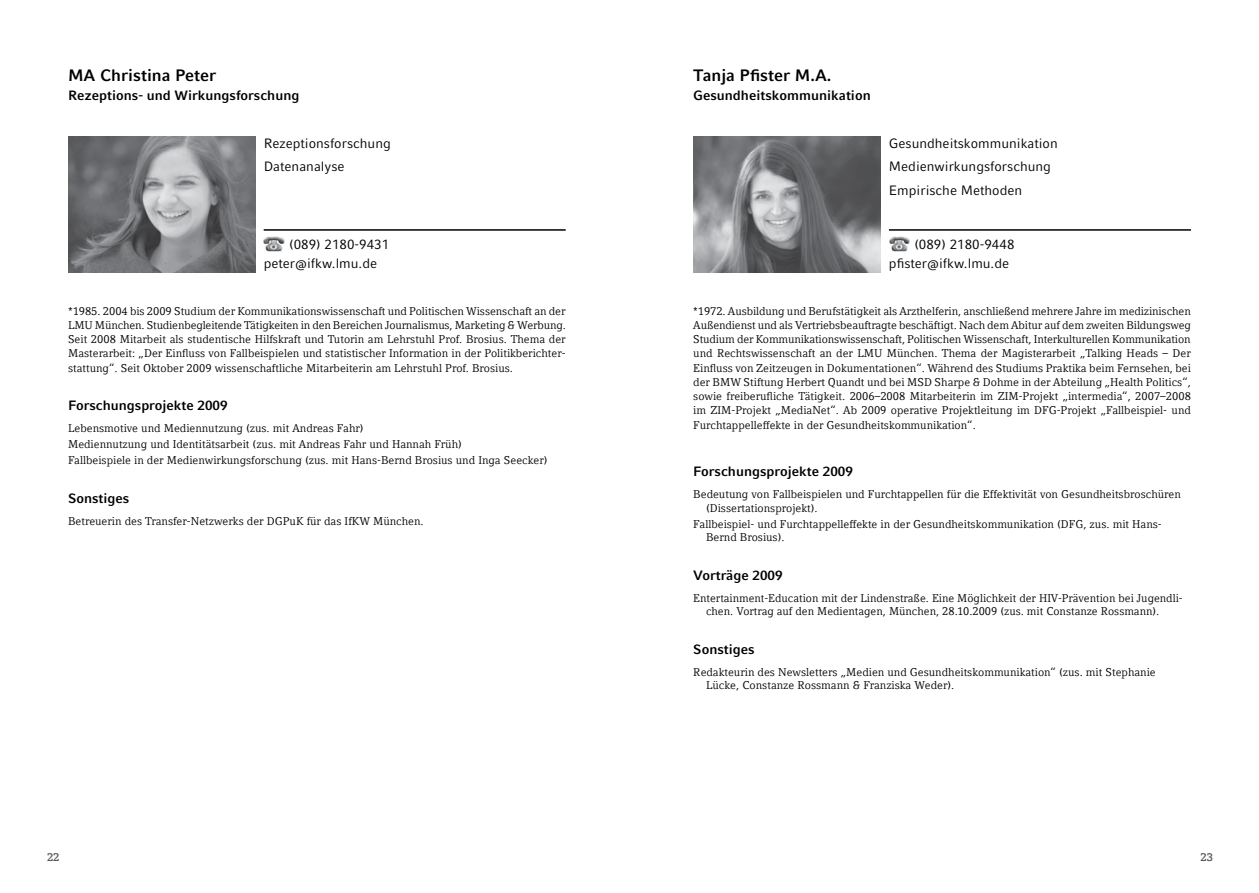
<style>
.page{position:relative;width:1259px;height:893px;background:#fff}
.page>*{position:absolute;margin:0;border:0;box-sizing:border-box;transform-origin:0 0}
.t1{font:700 16.5px "LMU Compatil Fact";color:#000}
.t2{font:13.5px/23.5px "LMU Compatil Fact";color:#000}
.t3{font:700 13.5px "LMU Compatil Fact";color:#000}
.t4{font:11.25px/14.2px "LMU Compatil Letter";color:#000}
.t5{font:700 11.25px "LMU Compatil Letter";color:#58595b}
</style>
<div class="page">
<hr style="left:264px;top:229px;width:302px;height:2px;background:#000">
<img style="left:264px;top:237px;width:20px;height:14px">
<hr style="left:889px;top:229px;width:302px;height:2px;background:#000">
<img style="left:889px;top:237px;width:20px;height:14px">
<img style="left:68px;top:136px;width:187px;height:136px">
<img style="left:693px;top:136px;width:187px;height:136px">
<h1 class="t1" style="left:68px;top:66px;width:150px">MA Christina Peter</h1>
<p class="t3" style="left:68px;top:88px;width:233px">Rezeptions- und Wirkungsforschung</p>
<p class="t2" style="left:264px;top:131px;width:129px">Rezeptionsforschung<br>Datenanalyse</p>
<p class="t2" style="left:264px;top:236px;width:127px;line-height:18.3px;text-indent:26px">(089) 2180-9431 peter@ifkw.lmu.de</p>
<p class="t4" style="left:68px;top:303px;width:499px;text-align:justify">*1985. 2004 bis 2009 Studium der Kommunikationswissenschaft und Politischen Wissenschaft an der LMU München. Studienbegleitende Tätigkeiten in den Bereichen Journalismus, Marketing &amp; Werbung.<br>Seit 2008 Mitarbeit als studentische Hilfskraft und Tutorin am Lehrstuhl Prof. Brosius. Thema der Masterarbeit: „Der Einfluss von Fallbeispielen und statistischer Information in der Politikberichter&shy;stattung“. Seit Oktober 2009 wissenschaftliche Mitarbeiterin am Lehrstuhl Prof. Brosius.</p>
<p class="t3" style="left:68px;top:397px;width:161px">Forschungsprojekte 2009</p>
<p class="t4" style="left:68px;top:420px;width:481px;line-height:16px">Lebensmotive und Mediennutzung (zus. mit Andreas Fahr)<br>Mediennutzung und Identitätsarbeit (zus. mit Andreas Fahr und Hannah Früh)<br>Fallbeispiele in der Medienwirkungsforschung (zus. mit Hans-Bernd Brosius und Inga Seecker)</p>
<p class="t3" style="left:68px;top:490px;width:63px">Sonstiges</p>
<p class="t4" style="left:68px;top:513px;width:357px">Betreuerin des Transfer-Netzwerks der DGPuK für das IfKW München.</p>
<h1 class="t1" style="left:693px;top:66px;width:140px">Tanja Pfister M.A.</h1>
<p class="t3" style="left:693px;top:88px;width:179px">Gesundheitskommunikation</p>
<p class="t2" style="left:889px;top:131px;width:170px">Gesundheitskommunikation<br>Medienwirkungsforschung<br>Empirische Methoden</p>
<p class="t2" style="left:889px;top:236px;width:127px;line-height:18.3px;text-indent:26px">(089) 2180-9448 pfister@ifkw.lmu.de</p>
<p class="t4" style="left:693px;top:303px;width:499px;text-align:justify">*1972. Ausbildung und Berufstätigkeit als Arzthelferin, anschließend mehrere Jahre im medizinischen Außendienst und als Vertriebsbeauftragte beschäftigt. Nach dem Abitur auf dem zweiten Bildungsweg Studium der Kommunikationswissenschaft, Politischen Wissenschaft, Interkulturellen Kommunikation und Rechtswissenschaft an der LMU München. Thema der Magisterarbeit „Talking Heads – Der Einfluss von Zeitzeugen in Dokumentationen“. Während des Studiums Praktika beim Fernsehen, bei der BMW Stiftung Herbert Quandt und bei MSD Sharpe &amp; Dohme in der Abteilung „Health Politics“, sowie freiberufliche Tätigkeit. 2006–2008 Mitarbeiterin im ZIM-Projekt „intermedia“, 2007–2008 im ZIM-Projekt „MediaNet“. Ab 2009 operative Projektleitung im DFG-Projekt „Fallbeispiel- und Furchtappelleffekte in der Gesundheitskommunikation“.</p>
<p class="t3" style="left:693px;top:464px;width:161px">Forschungsprojekte 2009</p>
<p class="t4" style="left:706px;top:488px;width:476px;line-height:13.5px;text-indent:-13px">Bedeutung von Fallbeispielen und Furchtappellen für die Effektivität von Gesundheitsbroschüren (Dissertationsprojekt).</p>
<p class="t4" style="left:706px;top:517px;width:457px;line-height:13.5px;text-indent:-13px">Fallbeispiel- und Furchtappelleffekte in der Gesundheitskommunikation (DFG, zus. mit Hans-<br>Bernd Brosius).</p>
<p class="t3" style="left:693px;top:567px;width:91px">Vorträge 2009</p>
<p class="t4" style="left:706px;top:591px;width:478px;line-height:13.5px;text-indent:-13px">Entertainment-Education mit der Lindenstraße. Eine Möglichkeit der HIV-Prävention bei Jugendli&shy;chen. Vortrag auf den Medientagen, München, 28.10.2009 (zus. mit Constanze Rossmann).</p>
<p class="t3" style="left:693px;top:641px;width:63px">Sonstiges</p>
<p class="t4" style="left:706px;top:665px;width:451px;line-height:13.5px;text-indent:-13px">Redakteurin des Newsletters „Medien und Gesundheitskommunikation“ (zus. mit Stephanie<br>Lücke, Constanze Rossmann &amp; Franziska Weder).</p>
<p class="t5" style="left:47px;top:850px;width:7px">22</p>
<p class="t5" style="left:1200px;top:850px;width:7px">23</p>
</div>
